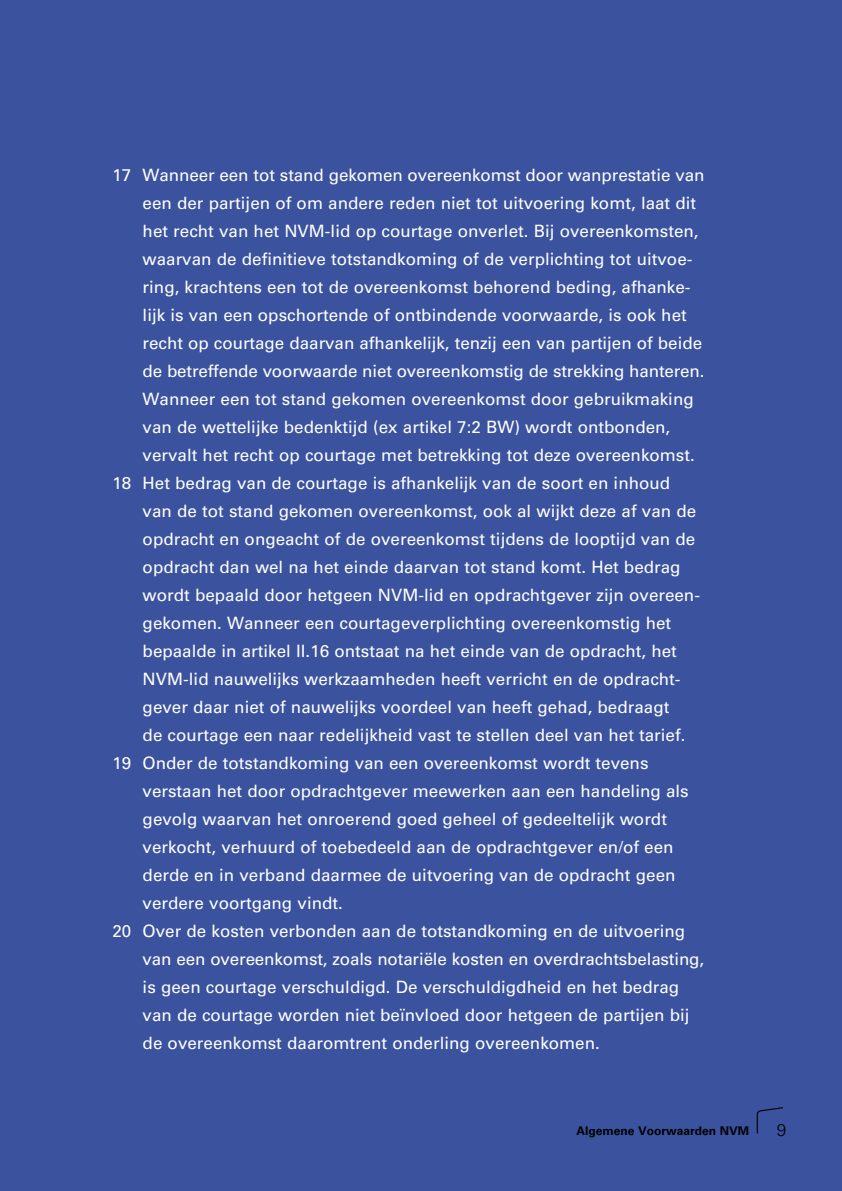
<style>
.page{position:relative;width:842px;height:1191px;background:#3b539e}
.page>*{position:absolute;margin:0;border:0;box-sizing:border-box;transform-origin:0 0}
.t1{font:17px "Univers";color:#fff}
.t2{font:300 17px "Univers";color:#000}
.t3{font:700 12px "Univers";color:#000}
</style>
<div class="page">
<svg style="left:756px;top:1107px;width:27px;height:26px"></svg>
<p class="t1" style="left:112px;top:165px;width:594px">17 Wanneer een tot stand gekomen overeenkomst door wanprestatie van</p>
<p class="t1" style="left:143px;top:193px;width:555px">een der partijen of om andere reden niet tot uitvoering komt, laat dit</p>
<p class="t1" style="left:143px;top:221px;width:557px">het recht van het NVM-lid op courtage onverlet. Bij overeenkomsten,</p>
<p class="t1" style="left:143px;top:249px;width:551px">waarvan de definitieve totstandkoming of de verplichting tot uitvoe-</p>
<p class="t1" style="left:143px;top:277px;width:549px">ring, krachtens een tot de overeenkomst behorend beding, afhanke-</p>
<p class="t1" style="left:143px;top:305px;width:546px">lijk is van een opschortende of ontbindende voorwaarde, is ook het</p>
<p class="t1" style="left:143px;top:333px;width:561px">recht op courtage daarvan afhankelijk, tenzij een van partijen of beide</p>
<p class="t1" style="left:143px;top:361px;width:563px">de betreffende voorwaarde niet overeenkomstig de strekking hanteren.</p>
<p class="t1" style="left:143px;top:389px;width:553px">Wanneer een tot stand gekomen overeenkomst door gebruikmaking</p>
<p class="t1" style="left:143px;top:417px;width:529px">van de wettelijke bedenktijd (ex artikel 7:2 BW) wordt ontbonden,</p>
<p class="t1" style="left:143px;top:445px;width:554px">vervalt het recht op courtage met betrekking tot deze overeenkomst.</p>
<p class="t1" style="left:112px;top:473px;width:559px">18 Het bedrag van de courtage is afhankelijk van de soort en inhoud</p>
<p class="t1" style="left:143px;top:501px;width:555px">van de tot stand gekomen overeenkomst, ook al wijkt deze af van de</p>
<p class="t1" style="left:143px;top:529px;width:554px">opdracht en ongeacht of de overeenkomst tijdens de looptijd van de</p>
<p class="t1" style="left:143px;top:557px;width:539px">opdracht dan wel na het einde daarvan tot stand komt. Het bedrag</p>
<p class="t1" style="left:143px;top:585px;width:559px">wordt bepaald door hetgeen NVM-lid en opdrachtgever zijn overeen-</p>
<p class="t1" style="left:143px;top:613px;width:530px">gekomen. Wanneer een courtageverplichting overeenkomstig het</p>
<p class="t1" style="left:143px;top:641px;width:536px">bepaalde in artikel II.16 ontstaat na het einde van de opdracht, het</p>
<p class="t1" style="left:143px;top:669px;width:538px">NVM-lid nauwelijks werkzaamheden heeft verricht en de opdracht-</p>
<p class="t1" style="left:143px;top:697px;width:528px">gever daar niet of nauwelijks voordeel van heeft gehad, bedraagt</p>
<p class="t1" style="left:143px;top:725px;width:544px">de courtage een naar redelijkheid vast te stellen deel van het tarief.</p>
<p class="t1" style="left:112px;top:753px;width:538px">19 Onder de totstandkoming van een overeenkomst wordt tevens</p>
<p class="t1" style="left:143px;top:781px;width:548px">verstaan het door opdrachtgever meewerken aan een handeling als</p>
<p class="t1" style="left:143px;top:809px;width:526px">gevolg waarvan het onroerend goed geheel of gedeeltelijk wordt</p>
<p class="t1" style="left:143px;top:837px;width:532px">verkocht, verhuurd of toebedeeld aan de opdrachtgever en/of een</p>
<p class="t1" style="left:143px;top:865px;width:534px">derde en in verband daarmee de uitvoering van de opdracht geen</p>
<p class="t1" style="left:143px;top:893px;width:202px">verdere voortgang vindt.</p>
<p class="t1" style="left:112px;top:921px;width:574px">20 Over de kosten verbonden aan de totstandkoming en de uitvoering</p>
<p class="t1" style="left:143px;top:949px;width:563px">van een overeenkomst, zoals notariële kosten en overdrachtsbelasting,</p>
<p class="t1" style="left:143px;top:977px;width:538px">is geen courtage verschuldigd. De verschuldigdheid en het bedrag</p>
<p class="t1" style="left:143px;top:1005px;width:548px">van de courtage worden niet beïnvloed door hetgeen de partijen bij</p>
<p class="t1" style="left:143px;top:1033px;width:459px">de overeenkomst daaromtrent onderling overeenkomen.</p>
<p class="t3" style="left:576px;top:1123px;width:174px">Algemene Voorwaarden NVM</p>
<p class="t2" style="left:777px;top:1119px;width:11px">9</p>
</div>
